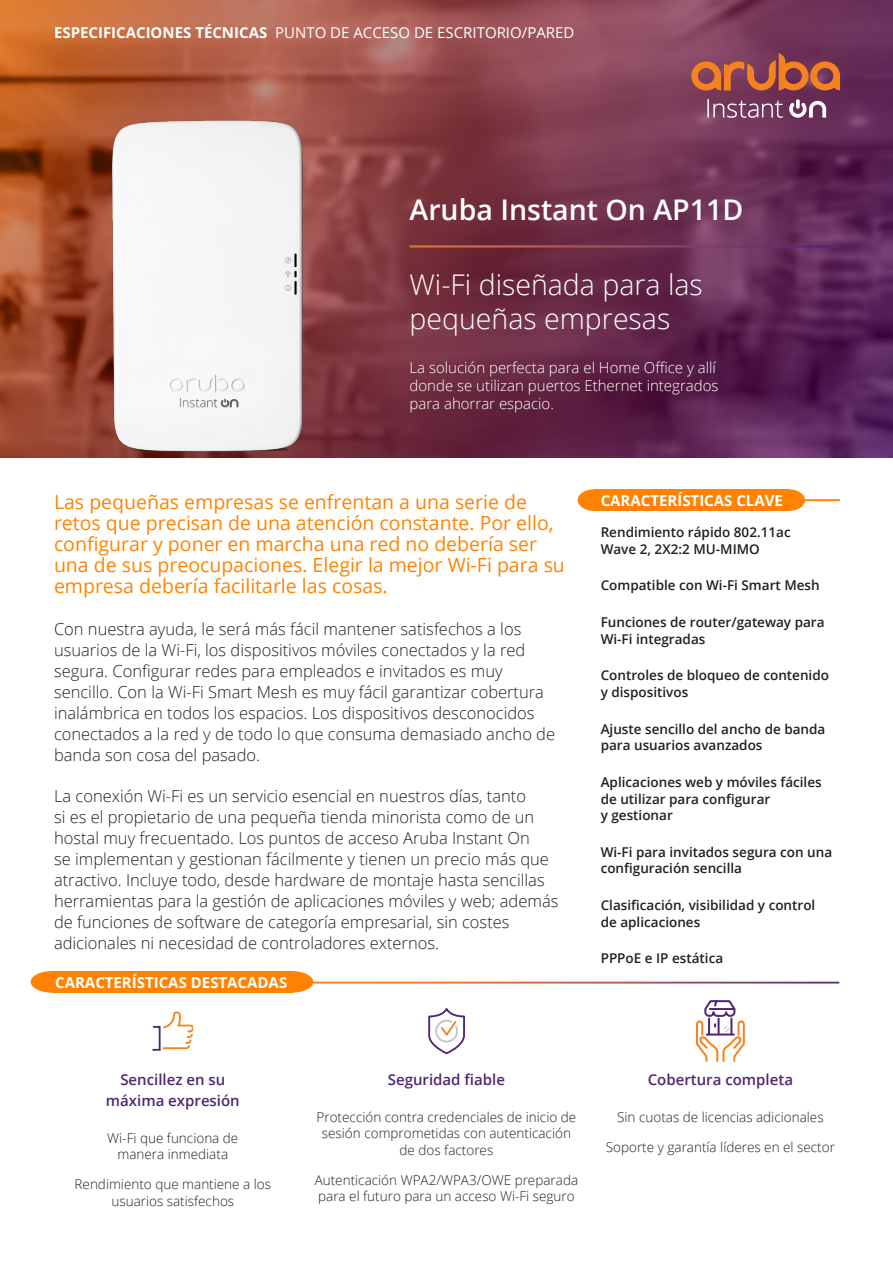
<style>
.page{position:relative;width:893px;height:1263px;background:#fff}
.page>*{position:absolute;margin:0;border:0;box-sizing:border-box;transform-origin:0 0}
.Document__Title-Prod{font:300 28.5px/34.5px "Open Sans";color:#fff}
.Document__Title-Prod-2{font:600 28.5px "Open Sans";color:#fff}
.Intro__Body_Text_11{font:19.5px/21px "Open Sans";color:#ff8300}
.Intro__Body_Text_11-2{font:300 16.5px/21px "Open Sans";color:#231f20}
.Document__Name_10_12{font:300 15px/18px "Open Sans";color:#fff}
.Highlight__Bullets{font:600 15px/21px "Open Sans";color:#502673;text-align:center}
.t1{font:15px "Open Sans";color:#fff}
.Body__Head_10_14_Bol{font:700 15px "Open Sans";color:#fff}
.Key_Feature_Text{font:600 13.5px/16.5px "Open Sans";color:#231f20}
.Highlight__Bullets-2{font:300 13.5px/16.5px "Open Sans";color:#231f20;text-align:center}
.s1{font-weight:700}
</style>
<div class="page">
<img style="left:0;top:0;width:893px;height:457px">
<div style="left:772px;top:489px;width:33px;height:22px;background:#ff8300;border-radius:50%"></div>
<div style="left:578px;top:489px;width:32px;height:22px;background:#ff8300;border-radius:50%"></div>
<div style="left:594px;top:489px;width:195px;height:22px;background:#ff8300"></div>
<hr style="left:721px;top:499px;width:119px;height:2px;background:#ff8300">
<hr style="left:409px;top:245px;width:431px;height:3px;background:#fff">
<svg style="left:789px;top:101px;width:37px;height:17px"></svg>
<svg style="left:707px;top:99px;width:76px;height:19px"></svg>
<svg style="left:691px;top:53px;width:149px;height:38px;background:#a85644"></svg>
<img style="left:67px;top:93px;width:282px;height:365px">
<svg style="left:428px;top:1009px;width:37px;height:46px"></svg>
<svg style="left:152px;top:1012px;width:42px;height:39px"></svg>
<svg style="left:696px;top:1000px;width:49px;height:62px"></svg>
<hr style="left:707px;top:1033px;width:27px;height:2px;background:#502673">
<div style="left:270px;top:971px;width:43px;height:22px;background:#ff8300;border-radius:50%"></div>
<div style="left:31px;top:971px;width:43px;height:22px;background:#ff8300;border-radius:50%"></div>
<div style="left:52px;top:971px;width:240px;height:22px;background:#ff8300"></div>
<p class="t1" style="left:54px;top:23px;width:522px"><span class="s1">ESPECIFICACIONES TÉCNICAS</span> PUNTO DE ACCESO DE ESCRITORIO/PARED</p>
<p class="Document__Title-Prod-2" style="left:409px;top:190px;width:335px">Aruba Instant On AP11D</p>
<p class="Document__Title-Prod" style="left:409px;top:266px;width:295px">Wi-Fi diseñada para las pequeñas empresas</p>
<p class="Document__Name_10_12" style="left:409px;top:358px;width:311px">La solución perfecta para el Home Office y allí donde se utilizan puertos Ethernet integrados para ahorrar espacio.</p>
<p class="Intro__Body_Text_11" style="left:54px;top:491px;width:474px">Las pequeñas empresas se enfrentan a una serie de</p>
<p class="Body__Head_10_14_Bol" style="left:601px;top:490px;width:184px">CARACTERÍSTICAS CLAVE</p>
<p class="Intro__Body_Text_11" style="left:54px;top:512px;width:512px">retos que precisan de una atención constante. Por ello, configurar y poner en marcha una red no debería ser una de sus preocupaciones. Elegir la mejor Wi-Fi para su empresa debería facilitarle las cosas.</p>
<p class="Intro__Body_Text_11-2" style="left:54px;top:618px;width:503px">Con nuestra ayuda, le será más fácil mantener satisfechos a los usuarios de la Wi-Fi, los dispositivos móviles conectados y la red segura. Configurar redes para empleados e invitados es muy sencillo. Con la Wi-Fi Smart Mesh es muy fácil garantizar cobertura inalámbrica en todos los espacios. Los dispositivos desconocidos conectados a la red y de todo lo que consuma demasiado ancho de banda son cosa del pasado.</p>
<p class="Intro__Body_Text_11-2" style="left:54px;top:785px;width:506px">La conexión Wi-Fi es un servicio esencial en nuestros días, tanto<br>si es el propietario de una pequeña tienda minorista como de un hostal muy frecuentado. Los puntos de acceso Aruba Instant On<br>se implementan y gestionan fácilmente y tienen un precio más que atractivo. Incluye todo, desde hardware de montaje hasta sencillas herramientas para la gestión de aplicaciones móviles y web; además de funciones de software de categoría empresarial, sin costes adicionales ni necesidad de controladores externos.</p>
<p class="Key_Feature_Text" style="left:601px;top:524px;width:191px">Rendimiento rápido 802.11ac<br>Wave 2, 2X2:2 MU-MIMO</p>
<p class="Key_Feature_Text" style="left:601px;top:577px;width:221px">Compatible con Wi-Fi Smart Mesh</p>
<p class="Key_Feature_Text" style="left:601px;top:614px;width:225px">Funciones de router/gateway para<br>Wi-Fi integradas</p>
<p class="Key_Feature_Text" style="left:601px;top:667px;width:230px">Controles de bloqueo de contenido y dispositivos</p>
<p class="Key_Feature_Text" style="left:601px;top:720px;width:226px">Ajuste sencillo del ancho de banda para usuarios avanzados</p>
<p class="Key_Feature_Text" style="left:601px;top:773px;width:223px">Aplicaciones web y móviles fáciles de utilizar para configurar<br>y gestionar</p>
<p class="Key_Feature_Text" style="left:601px;top:843px;width:233px">Wi-Fi para invitados segura con una configuración sencilla</p>
<p class="Key_Feature_Text" style="left:601px;top:896px;width:216px">Clasificación, visibilidad y control de aplicaciones</p>
<p class="Key_Feature_Text" style="left:601px;top:950px;width:124px">PPPoE e IP estática</p>
<p class="Body__Head_10_14_Bol" style="left:55px;top:972px;width:234px">CARACTERÍSTICAS DESTACADAS</p>
<p class="Highlight__Bullets" style="left:106px;top:1069px;width:135px">Sencillez en su máxima expresión</p>
<p class="Highlight__Bullets-2" style="left:107px;top:1129px;width:133px">Wi-Fi que funciona de manera inmediata</p>
<p class="Highlight__Bullets-2" style="left:75px;top:1176px;width:198px">Rendimiento que mantiene a los usuarios satisfechos</p>
<p class="Highlight__Bullets" style="left:388px;top:1069px;width:119px">Seguridad fiable</p>
<p class="Highlight__Bullets-2" style="left:317px;top:1108px;width:261px">Protección contra credenciales de inicio de sesión comprometidas con autenticación de dos factores</p>
<p class="Highlight__Bullets-2" style="left:315px;top:1171px;width:265px;text-align:left">Autenticación WPA2/WPA3/OWE preparada para el futuro para un acceso Wi-Fi seguro</p>
<p class="Highlight__Bullets" style="left:648px;top:1069px;width:147px">Cobertura completa</p>
<p class="Highlight__Bullets-2" style="left:617px;top:1108px;width:208px">Sin cuotas de licencias adicionales</p>
<p class="Highlight__Bullets-2" style="left:606px;top:1138px;width:231px">Soporte y garantía líderes en el sector</p>
</div>
